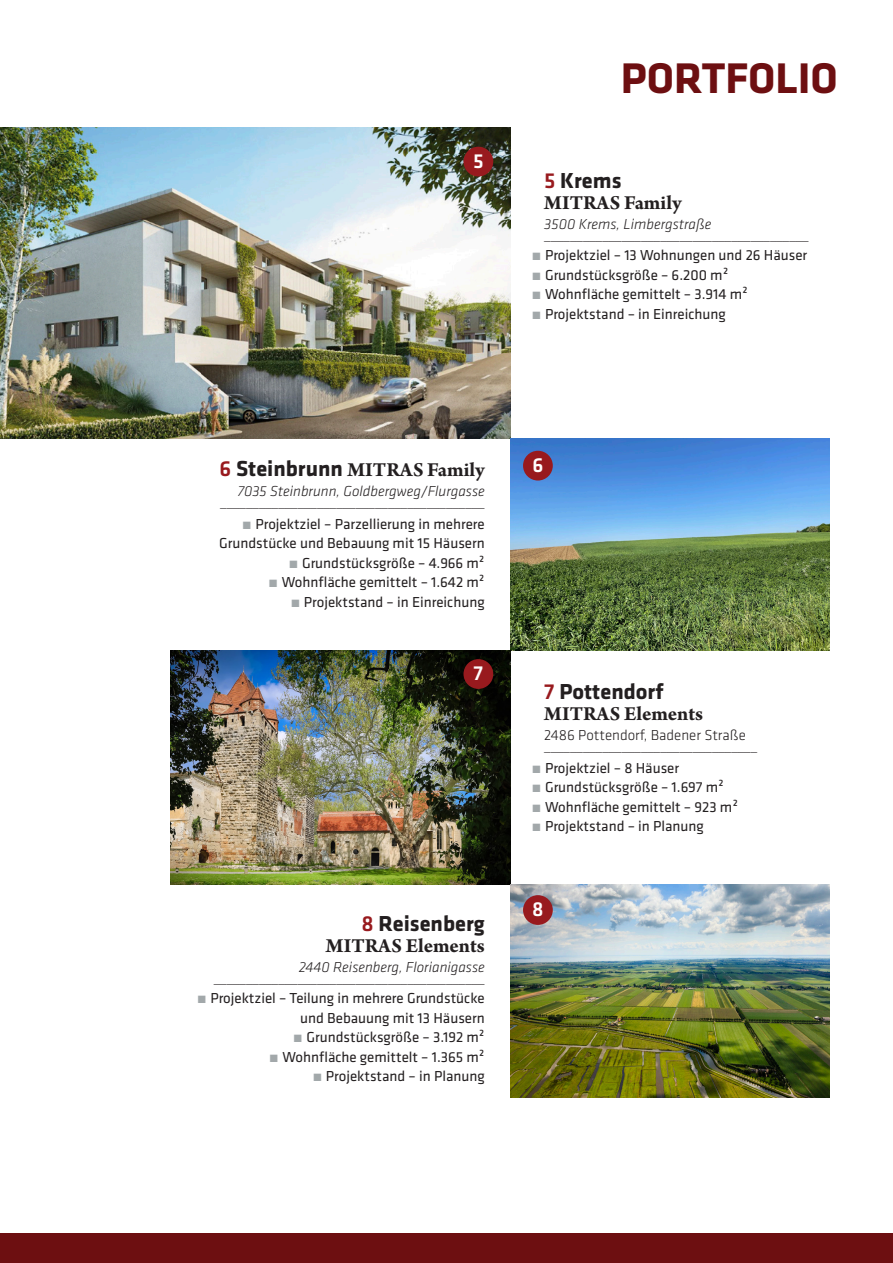
<style>
.page{position:relative;width:893px;height:1263px;background:#fff}
.page>*{position:absolute;margin:0;border:0;box-sizing:border-box;transform-origin:0 0}
.t1{font:700 44.4px "Klavika";color:#6d0f11}
.t2{font:700 22.5px "Klavika";color:#231f20}
.t3{font:700 21px "Arno Pro";color:#231f20}
.t4{font:500 21px "Klavika";color:#fff}
.t5{font:15px/19.5px "Klavika";color:#231f20;text-align:right}
.t6{font:italic 300 15px "Klavika";color:#231f20}
.t7{font:300 15px "Klavika";color:#231f20}
.s1{font-weight:500;color:#981a1e}
.s2{font-weight:300;color:#a2a8aa}
.s3{font-family:"Klavika";font-weight:500;font-size:22.5px;color:#981a1e}
.s4{font-family:"Klavika";font-size:22.5px}
</style>
<div class="page">
<img style="left:0;top:128px;width:510px;height:310px">
<img style="left:510px;top:438px;width:319px;height:213px">
<img style="left:170px;top:651px;width:340px;height:233px">
<img style="left:510px;top:884px;width:319px;height:213px">
<div style="left:463px;top:147px;width:30px;height:29px;background:#981a1e;border-radius:50%"></div>
<div style="left:463px;top:659px;width:30px;height:30px;background:#981a1e;border-radius:50%"></div>
<div style="left:523px;top:451px;width:30px;height:29px;background:#981a1e;border-radius:50%"></div>
<div style="left:523px;top:895px;width:30px;height:30px;background:#981a1e;border-radius:50%"></div>
<div style="left:0;top:1233px;width:893px;height:30px;background:#6d0f11"></div>
<h3 class="t4" style="left:473px;top:147px;width:12px">5</h3>
<h1 class="t1" style="left:621px;top:46px;width:219px">PORTFOLIO</h1>
<h2 class="t2" style="left:544px;top:165px;width:79px"><span class="s1">5</span> Krems</h2>
<h3 class="t3" style="left:544px;top:191px;width:139px">MITRAS Family</h3>
<p class="t6" style="left:544px;top:215px;width:169px">3500 Krems, Limbergstraße</p>
<p class="t5" style="left:544px;top:226px;width:266px">_________________________________________</p>
<p class="t5" style="left:532px;top:245px;width:277px"><span class="s2">•</span> Projektziel – 13 Wohnungen und 26 Häuser</p>
<p class="t5" style="left:532px;top:265px;width:198px"><span class="s2">•</span> Grundstücksgröße – 6.200 m²</p>
<p class="t5" style="left:532px;top:284px;width:218px"><span class="s2">•</span> Wohnfläche gemittelt – 3.914 m²</p>
<p class="t5" style="left:532px;top:304px;width:196px"><span class="s2">•</span> Projektstand – in Einreichung</p>
<h3 class="t3" style="left:219px;top:458px;width:267px"><span class="s3">6</span> <span class="s4">Steinbrunn</span> MITRAS Family</h3>
<p class="t6" style="left:238px;top:482px;width:248px">7035 Steinbrunn, Goldbergweg/Flurgasse</p>
<p class="t5" style="left:220px;top:492px;width:266px">_________________________________________</p>
<p class="t5" style="left:219px;top:513px;width:267px"><span class="s2">•</span> Projektziel – Parzellierung in mehrere<br>Grundstücke und Bebauung mit 15 Häusern</p>
<p class="t5" style="left:289px;top:552px;width:198px"><span class="s2">•</span> Grundstücksgröße – 4.966 m²</p>
<p class="t5" style="left:268px;top:572px;width:218px"><span class="s2">•</span> Wohnfläche gemittelt – 1.642 m²</p>
<p class="t5" style="left:290px;top:591px;width:196px"><span class="s2">•</span> Projektstand – in Einreichung</p>
<h3 class="t4" style="left:474px;top:659px;width:11px">7</h3>
<h2 class="t2" style="left:361px;top:907px;width:125px"><span class="s1">8</span> Reisenberg</h2>
<h3 class="t3" style="left:326px;top:934px;width:160px">MITRAS Elements</h3>
<p class="t6" style="left:299px;top:958px;width:187px">2440 Reisenberg, Florianigasse</p>
<p class="t5" style="left:214px;top:968px;width:272px">__________________________________________</p>
<p class="t5" style="left:197px;top:988px;width:289px"><span class="s2">•</span> Projektziel – Teilung in mehrere Grundstücke und Bebauung mit 13 Häusern</p>
<p class="t5" style="left:293px;top:1027px;width:193px"><span class="s2">•</span> Grundstücksgröße – 3.192 m²</p>
<p class="t5" style="left:269px;top:1046px;width:217px"><span class="s2">•</span> Wohnfläche gemittelt – 1.365 m²</p>
<p class="t5" style="left:312px;top:1066px;width:174px"><span class="s2">•</span> Projektstand – in Planung</p>
<h3 class="t4" style="left:532px;top:451px;width:13px">6</h3>
<h2 class="t2" style="left:544px;top:676px;width:121px"><span class="s1">7</span> Pottendorf</h2>
<h3 class="t3" style="left:544px;top:702px;width:160px">MITRAS Elements</h3>
<p class="t7" style="left:544px;top:726px;width:203px">2486 Pottendorf, Badener Straße</p>
<p class="t5" style="left:544px;top:737px;width:214px">_________________________________</p>
<p class="t5" style="left:532px;top:758px;width:149px"><span class="s2">•</span> Projektziel – 8 Häuser</p>
<p class="t5" style="left:532px;top:777px;width:194px"><span class="s2">•</span> Grundstücksgröße – 1.697 m²</p>
<p class="t5" style="left:532px;top:797px;width:208px"><span class="s2">•</span> Wohnfläche gemittelt – 923 m²</p>
<p class="t5" style="left:532px;top:816px;width:174px"><span class="s2">•</span> Projektstand – in Planung</p>
<h3 class="t4" style="left:532px;top:895px;width:13px">8</h3>
</div>
